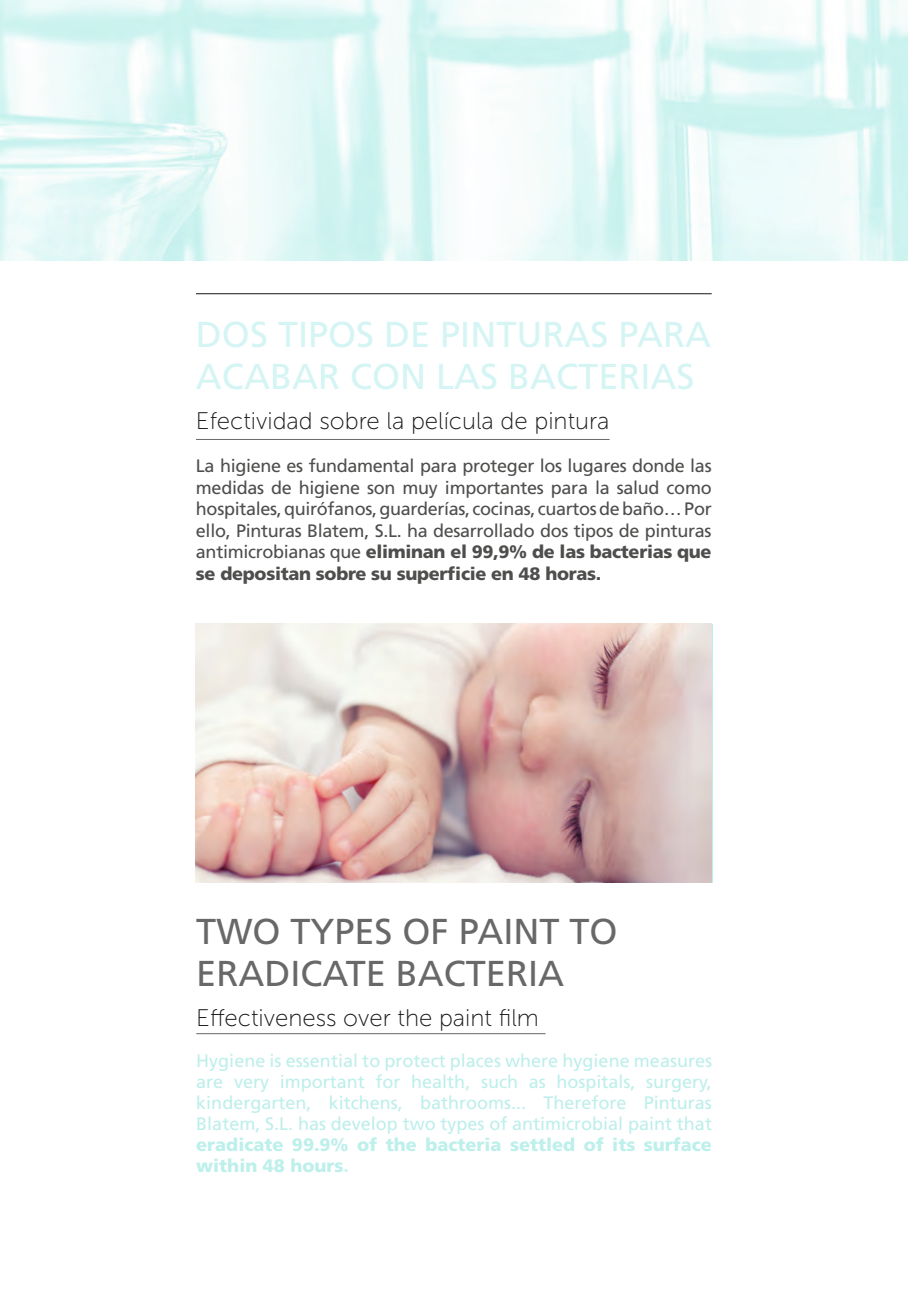
<style>
.page{position:relative;width:908px;height:1304px;background:#fff}
.page>*{position:absolute;margin:0;border:0;box-sizing:border-box;transform-origin:0 0}
.t1{font:36px "Frutiger LT Std";color:#d4f5f4}
.t2{font:36px "Frutiger LT Std";color:#686868}
.destacados_texto_cor{font:24px "Museo Sans 100";color:#151616}
.texto_corrido_gris{font:18px/21.6px "Frutiger LT Std";letter-spacing:-.02em;color:#4e4e4d;text-align:justify}
.t3{font:18px/20.8px "Frutiger LT Std";color:#bdefeb;text-align:justify}
.s1{font-weight:900}
.s2{font-weight:900;color:#cdf3f1}
</style>
<div class="page">
<img style="left:0;top:0;width:907px;height:261px">
<img style="left:196px;top:624px;width:515px;height:259px">
<hr style="left:196px;top:439px;width:413px;height:1px;background:#686868">
<hr style="left:196px;top:1033px;width:349px;height:1px;background:#686868">
<hr style="left:196px;top:293px;width:515px;height:1px;background:#151616">
<p class="t1" style="left:196px;top:314px;width:516px">DOS TIPOS DE PINTURAS PARA</p>
<p class="t1" style="left:196px;top:356px;width:499px">ACABAR CON LAS BACTERIAS</p>
<p class="destacados_texto_cor" style="left:196px;top:408px;width:415px">Efectividad sobre la película de pintura</p>
<p class="texto_corrido_gris" style="left:196px;top:455px;width:517px">La higiene es fundamental para proteger los lugares donde las medidas de higiene son muy importantes para la salud como hospitales, quirófanos, guarderías, cocinas, cuartos de baño… Por ello, Pinturas Blatem, S.L. ha desarrollado dos tipos de pinturas antimicrobianas que <span class="s1">eliminan el 99,9% de las bacterias que se depositan sobre su superficie en 48 horas.</span></p>
<p class="t2" style="left:196px;top:910px;width:422px">TWO TYPES OF PAINT TO</p>
<p class="t2" style="left:196px;top:952px;width:369px">ERADICATE BACTERIA</p>
<p class="destacados_texto_cor" style="left:196px;top:1005px;width:344px">Effectiveness over the paint film</p>
<p class="t3" style="left:196px;top:1051px;width:517px">Hygiene is essential to protect places where hygiene measures are very important for health, such as hospitals, surgery, kindergarten, kitchens, bathrooms... Therefore Pinturas Blatem, S.L. has develop two types of antimicrobial paint that <span class="s1">eradicate 99.9% of the bacteria settled of its surface within 48 hours</span><span class="s2">.</span></p>
</div>
